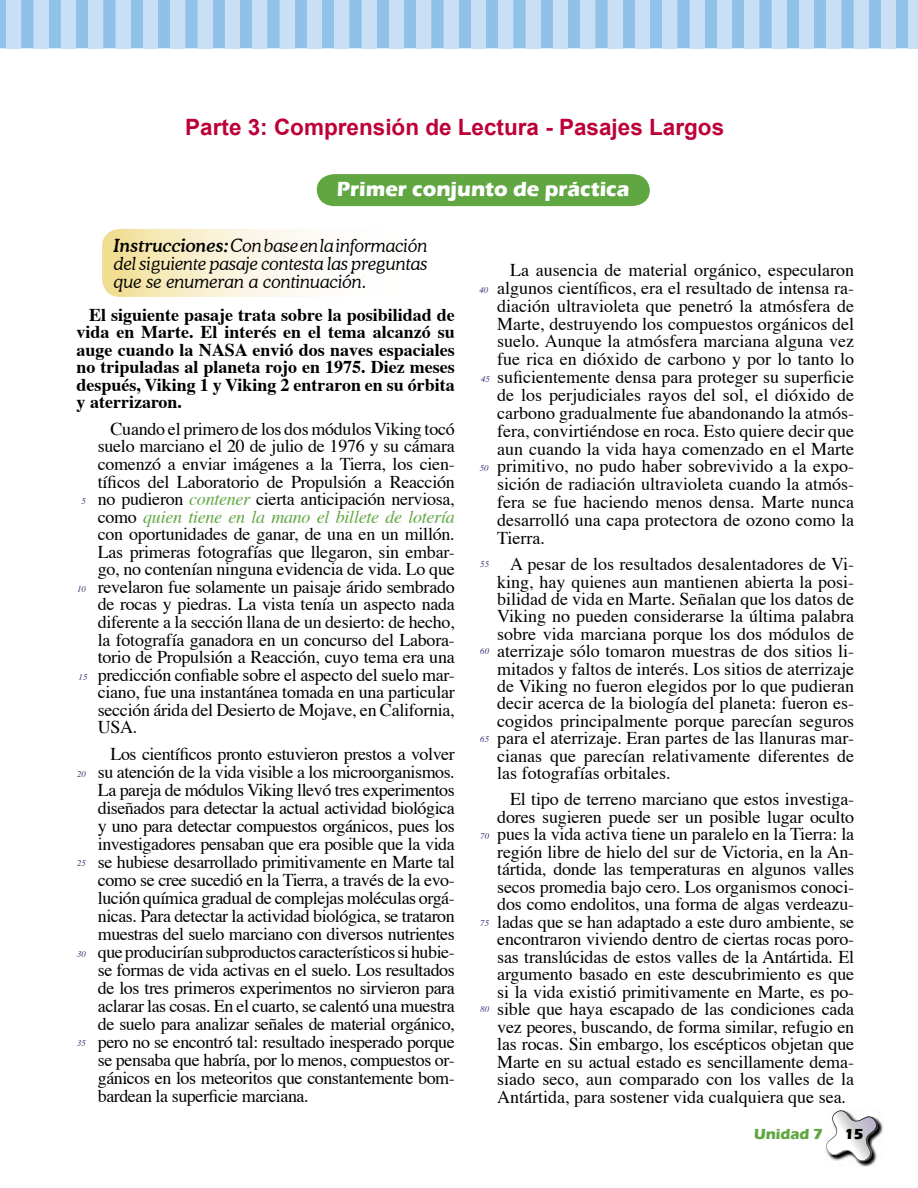
<style>
.page{position:relative;width:918px;height:1188px;background:#fff}
.page>*{position:absolute;margin:0;border:0;box-sizing:border-box;transform-origin:0 0}
.t1{font:700 22.5px "Arial";color:#bd0038}
.t2{font:700 21px "Eras ITC";color:#fff}
.t3{font:18px/17.5px "Times";color:#000;text-align:justify}
.t4{font:700 18px/17.5px "Times";color:#000;text-align:justify}
.t5{font:italic 300 18px/18px "Cooper BT";color:#000;text-align:justify}
.t6{font:700 15px "Eras ITC";color:#60a742}
.t7{font:700 15px "Eras ITC";color:#000}
.t8{font:italic 8.7px "Times";color:#3c2e79}
.s1{font-weight:500}
.s2{font-style:italic;color:#60a742}
</style>
<div class="page">
<div style="left:21px;top:0;width:887px;height:48px;background:#90c1e9"></div>
<svg style="left:908px;top:0;width:10px;height:49px"></svg>
<svg style="left:881px;top:0;width:15px;height:49px"></svg>
<svg style="left:854px;top:0;width:15px;height:49px"></svg>
<svg style="left:826px;top:0;width:15px;height:49px"></svg>
<svg style="left:799px;top:0;width:15px;height:49px"></svg>
<svg style="left:772px;top:0;width:15px;height:49px"></svg>
<svg style="left:744px;top:0;width:15px;height:49px"></svg>
<svg style="left:717px;top:0;width:15px;height:49px"></svg>
<svg style="left:690px;top:0;width:15px;height:49px"></svg>
<svg style="left:662px;top:0;width:15px;height:49px"></svg>
<svg style="left:635px;top:0;width:15px;height:49px"></svg>
<svg style="left:608px;top:0;width:15px;height:49px"></svg>
<svg style="left:580px;top:0;width:15px;height:49px"></svg>
<svg style="left:553px;top:0;width:15px;height:49px"></svg>
<svg style="left:526px;top:0;width:15px;height:49px"></svg>
<svg style="left:498px;top:0;width:15px;height:49px"></svg>
<svg style="left:471px;top:0;width:15px;height:49px"></svg>
<svg style="left:444px;top:0;width:15px;height:49px"></svg>
<svg style="left:416px;top:0;width:15px;height:49px"></svg>
<svg style="left:389px;top:0;width:15px;height:49px"></svg>
<svg style="left:362px;top:0;width:15px;height:49px"></svg>
<svg style="left:334px;top:0;width:15px;height:49px"></svg>
<svg style="left:307px;top:0;width:15px;height:49px"></svg>
<svg style="left:280px;top:0;width:15px;height:49px"></svg>
<svg style="left:252px;top:0;width:15px;height:49px"></svg>
<svg style="left:225px;top:0;width:15px;height:49px"></svg>
<svg style="left:198px;top:0;width:15px;height:49px"></svg>
<svg style="left:170px;top:0;width:15px;height:49px"></svg>
<svg style="left:143px;top:0;width:15px;height:49px"></svg>
<svg style="left:116px;top:0;width:15px;height:49px"></svg>
<svg style="left:88px;top:0;width:15px;height:49px"></svg>
<svg style="left:61px;top:0;width:15px;height:49px"></svg>
<svg style="left:34px;top:0;width:15px;height:49px"></svg>
<svg style="left:0;top:0;width:21px;height:49px"></svg>
<img style="left:857px;top:1119px;width:25px;height:48px">
<svg style="left:825px;top:1110px;width:54px;height:53px"></svg>
<svg style="left:102px;top:229px;width:368px;height:68px"></svg>
<div style="left:317px;top:174px;width:333px;height:32px;background:#60a742"></div>
<p class="t1" style="left:185px;top:114px;width:540px">Parte 3: Comprensión de Lectura - Pasajes Largos</p>
<p class="t2" style="left:337px;top:177px;width:294px">Primer conjunto de práctica</p>
<p class="t5" style="left:114px;top:236px;width:315px"><span class="s1">Instrucciones:</span> Con base en la información del siguiente pasaje contesta las preguntas que se enumeran a continuación.</p>
<p class="t4" style="left:77px;top:304px;width:380px;text-indent:13px">El siguiente pasaje trata sobre la posibilidad de vida en Marte. El interés en el tema alcanzó su auge cuando la NASA envió dos naves espaciales no tripuladas al planeta rojo en 1975. Diez meses después, Viking 1 y Viking 2 entraron en su órbita y aterrizaron.</p>
<p class="t3" style="left:98px;top:419px;width:359px;text-indent:13px">Cuando el primero de los dos módulos Viking tocó suelo marciano el 20 de julio de 1976 y su cámara comenzó a enviar imágenes a la Tierra, los cien&shy;tíficos del Laboratorio de Propulsión a Reacción no pudieron <span class="s2">contener</span> cierta anticipación nerviosa, como <span class="s2">quien tiene en la mano el billete de lotería </span>con oportunidades de ganar, de una en un millón.<br>Las primeras fotografías que llegaron, sin embar&shy;go, no contenían ninguna evidencia de vida. Lo que revelaron fue solamente un paisaje árido sembrado de rocas y piedras. La vista tenía un aspecto nada diferente a la sección llana de un desierto: de hecho, la fotografía ganadora en un concurso del Labora&shy;torio de Propulsión a Reacción, cuyo tema era una predicción confiable sobre el aspecto del suelo mar&shy;ciano, fue una instantánea tomada en una particular sección árida del Desierto de Mojave, en California, USA.</p>
<p class="t3" style="left:98px;top:744px;width:359px;line-height:18px;text-indent:13px">Los científicos pronto estuvieron prestos a volver su atención de la vida visible a los microorganismos.<br>La pareja de módulos Viking llevó tres experimentos diseñados para detectar la actual actividad biológica y uno para detectar compuestos orgánicos, pues los investigadores pensaban que era posible que la vida se hubiese desarrollado primitivamente en Marte tal como se cree sucedió en la Tierra, a través de la evo&shy;lución química gradual de complejas moléculas orgá&shy;nicas. Para detectar la actividad biológica, se trataron muestras del suelo marciano con diversos nutrientes que producirían subproductos característicos si hubie&shy;se formas de vida activas en el suelo. Los resultados de los tres primeros experimentos no sirvieron para aclarar las cosas. En el cuarto, se calentó una muestra de suelo para analizar señales de material orgánico, pero no se encontró tal: resultado inesperado porque se pensaba que habría, por lo menos, compuestos or&shy;gánicos en los meteoritos que constantemente bom&shy;bardean la superficie marciana.</p>
<p class="t8" style="left:82px;top:493px;width:6px">5</p>
<p class="t8" style="left:77px;top:581px;width:10px">10</p>
<p class="t8" style="left:79px;top:670px;width:10px">15</p>
<p class="t8" style="left:77px;top:766px;width:10px">20</p>
<p class="t8" style="left:77px;top:855px;width:10px">25</p>
<p class="t8" style="left:77px;top:947px;width:10px">30</p>
<p class="t8" style="left:77px;top:1035px;width:10px">35</p>
<p class="t3" style="left:497px;top:260px;width:358px;text-indent:13px">La ausencia de material orgánico, especularon algunos científicos, era el resultado de intensa ra&shy;diación ultravioleta que penetró la atmósfera de Marte, destruyendo los compuestos orgánicos del suelo. Aunque la atmósfera marciana alguna vez fue rica en dióxido de carbono y por lo tanto lo suficientemente densa para proteger su superficie de los perjudiciales rayos del sol, el dióxido de carbono gradualmente fue abandonando la atmós&shy;fera, convirtiéndose en roca. Esto quiere decir que aun cuando la vida haya comenzado en el Marte primitivo, no pudo haber sobrevivido a la expo&shy;sición de radiación ultravioleta cuando la atmós&shy;fera se fue haciendo menos densa. Marte nunca desarrolló una capa protectora de ozono como la Tierra.</p>
<p class="t3" style="left:497px;top:554px;width:358px;text-indent:13px">A pesar de los resultados desalentadores de Vi&shy;king, hay quienes aun mantienen abierta la posi&shy;bilidad de vida en Marte. Señalan que los datos de Viking no pueden considerarse la última palabra sobre vida marciana porque los dos módulos de aterrizaje sólo tomaron muestras de dos sitios li&shy;mitados y faltos de interés. Los sitios de aterrizaje de Viking no fueron elegidos por lo que pudieran decir acerca de la biología del planeta: fueron es&shy;cogidos principalmente porque parecían seguros para el aterrizaje. Eran partes de las llanuras mar&shy;cianas que parecían relativamente diferentes de las fotografías orbitales.</p>
<p class="t3" style="left:497px;top:789px;width:359px;text-indent:13px">El tipo de terreno marciano que estos investiga&shy;dores sugieren puede ser un posible lugar oculto pues la vida activa tiene un paralelo en la Tierra: la región libre de hielo del sur de Victoria, en la An&shy;tártida, donde las temperaturas en algunos valles secos promedia bajo cero. Los organismos conoci&shy;dos como endolitos, una forma de algas verdeazu&shy;ladas que se han adaptado a este duro ambiente, se encontraron viviendo dentro de ciertas rocas poro&shy;sas translúcidas de estos valles de la Antártida. El argumento basado en este descubrimiento es que si la vida existió primitivamente en Marte, es po&shy;sible que haya escapado de las condiciones cada vez peores, buscando, de forma similar, refugio en las rocas. Sin embargo, los escépticos objetan que Marte en su actual estado es sencillamente dema&shy;siado seco, aun comparado con los valles de la Antártida, para sostener vida cualquiera que sea.</p>
<p class="t8" style="left:480px;top:282px;width:10px">40</p>
<p class="t8" style="left:481px;top:371px;width:10px">45</p>
<p class="t8" style="left:480px;top:460px;width:10px">50</p>
<p class="t8" style="left:480px;top:556px;width:10px">55</p>
<p class="t8" style="left:480px;top:644px;width:10px">60</p>
<p class="t8" style="left:480px;top:731px;width:10px">65</p>
<p class="t8" style="left:480px;top:828px;width:10px">70</p>
<p class="t8" style="left:480px;top:916px;width:10px">75</p>
<p class="t8" style="left:480px;top:1001px;width:10px">80</p>
<p class="t6" style="left:754px;top:1125px;width:70px">Unidad 7</p>
<p class="t7" style="left:844px;top:1126px;width:24px">1515</p>
</div>
